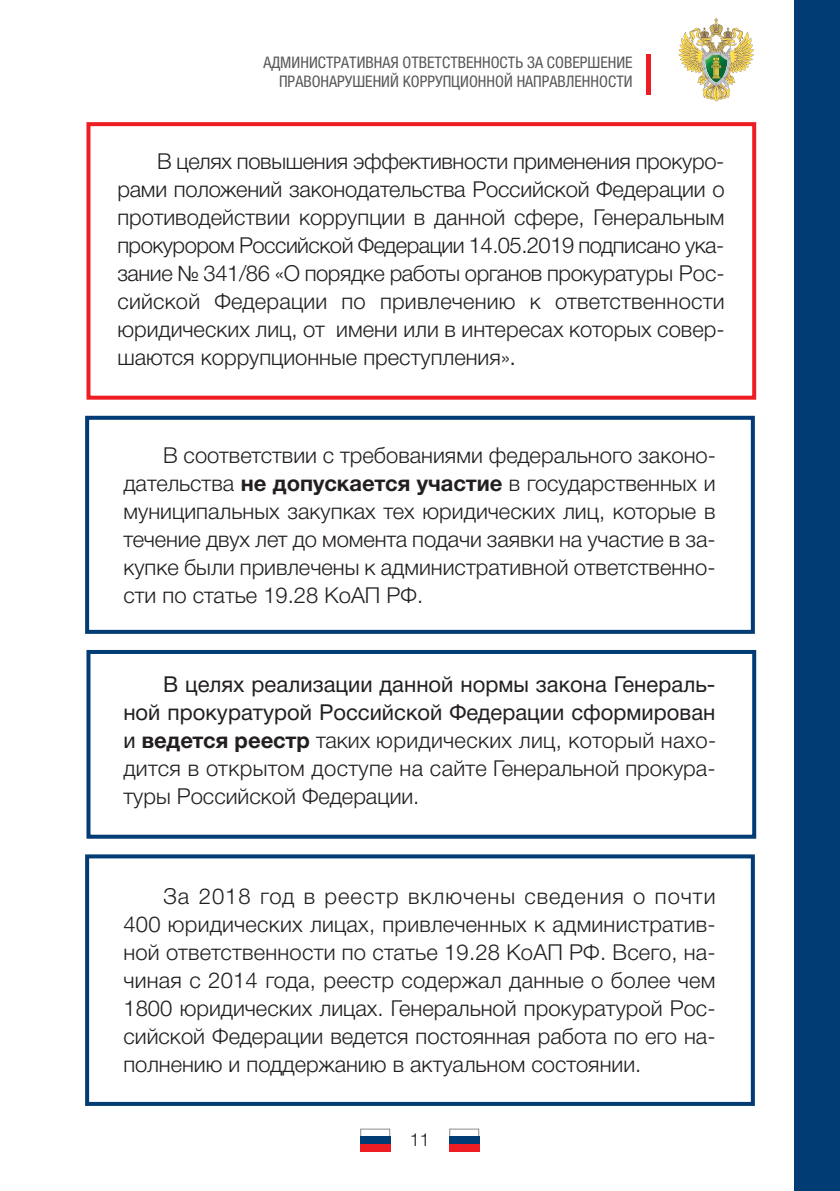
<style>
.page{position:relative;width:840px;height:1191px;background:#fff}
.page>*{position:absolute;margin:0;border:0;box-sizing:border-box;transform-origin:0 0}
.t1{font:22px/28px "Helvetica 4 Light";color:#231f20;text-align:justify}
.t2{font:22px/28px "Helvetica 5 Normal";color:#231f20;text-align:right}
.t3{font:18px "Helvetica 4 Light";color:#231f20}
.t4{font:condensed 16px/19.2px "Helvetica Neue LTCYR";color:#57585a;text-align:right}
.s1{font-family:"Helvetica Neue LTCYR";font-stretch:condensed}
.s2{font-family:"Helvetica 7 Bold"}
.s3{font-family:"Helvetica 5 Normal"}
</style>
<div class="page">
<div style="left:794px;top:0;width:45px;height:1191px;background:#013c74"></div>
<div style="left:360px;top:1128px;width:30px;height:23px;border:1px solid #8a8c8f"></div>
<div style="left:360px;top:1136px;width:30px;height:7px;background:#013c74"></div>
<div style="left:360px;top:1143px;width:30px;height:8px;background:#ee1d23"></div>
<div style="left:449px;top:1128px;width:30px;height:23px;border:1px solid #8a8c8f"></div>
<div style="left:449px;top:1136px;width:30px;height:7px;background:#013c74"></div>
<div style="left:449px;top:1143px;width:30px;height:8px;background:#ee1d23"></div>
<svg style="left:678px;top:18px;width:75px;height:83px"></svg>
<div style="left:645px;top:54px;width:5px;height:41px;background:#ee1d23"></div>
<div style="left:85px;top:416px;width:669px;height:218px;border:4px solid #013c74"></div>
<div style="left:86px;top:650px;width:669px;height:188px;border:4px solid #013c74"></div>
<div style="left:85px;top:854px;width:669px;height:252px;border:4px solid #013c74"></div>
<div style="left:86px;top:122px;width:669px;height:278px;border:4px solid #ee1d23"></div>
<p class="t4" style="left:263px;top:54px;width:370px">АДМИНИСТРАТИВНАЯ ОТВЕТСТВЕННОСТЬ ЗА СОВЕРШЕНИЕ<br>ПРАВОНАРУШЕНИЙ КОРРУПЦИОННОЙ НАПРАВЛЕННОСТИ</p>
<p class="t1" style="left:117px;top:149px;width:608px;text-indent:40px">В целях повышения эффективности применения прокуро&shy;рами положений законодательства Российской Федерации о противодействии коррупции в данной сфере, Генеральным прокурором Российской Федерации 14.05.2019 подписано ука&shy;зание № 341/86 «О порядке работы органов прокуратуры Рос&shy;сийской Федерации по привлечению к ответственности юридических лиц, от имени или в интересах которых совер&shy;шаются коррупционные преступления»<span class="s1">.</span></p>
<p class="t1" style="left:123px;top:443px;width:593px;text-indent:40px">В соответствии с требованиями федерального законо&shy;дательства <span class="s2">не допускается участие</span> в государственных и муниципальных закупках тех юридических лиц, которые в течение двух лет до момента подачи заявки на участие в за&shy;купке были привлечены к административной ответственно&shy;сти по статье 19.28 КоАП РФ.</p>
<p class="t2" style="left:123px;top:672px;width:593px">В целях реализации данной нормы закона Генераль&shy;ной прокуратурой Российской Федерации сформирован</p>
<p class="t1" style="left:123px;top:728px;width:594px"><span class="s3">и</span> <span class="s2">ведется реестр</span> таких юридических лиц, который нахо&shy;дится в открытом доступе на сайте Генеральной прокура&shy;туры Российской Федерации.</p>
<p class="t1" style="left:123px;top:884px;width:593px;text-indent:40px">За 2018 год в реестр включены сведения о почти 400 юридических лицах, привлеченных к административ&shy;ной ответственности по статье 19.28 КоАП РФ. Всего, на&shy;чиная с 2014 года, реестр содержал данные о более чем 1800 юридических лицах. Генеральной прокуратурой Рос&shy;сийской Федерации ведется постоянная работа по его на&shy;полнению и поддержанию в актуальном состоянии.</p>
<p class="t3" style="left:410px;top:1132px;width:22px">11</p>
</div>
